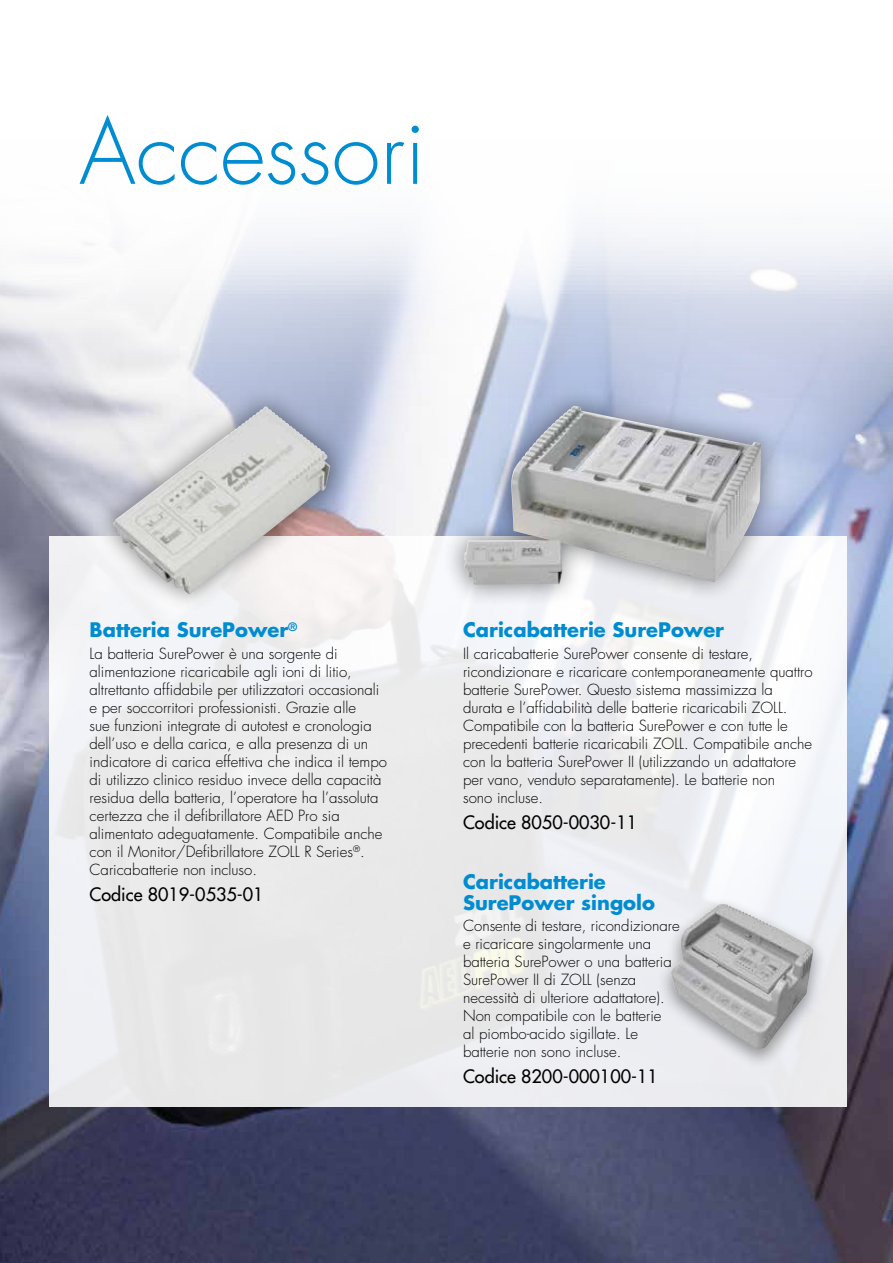
<style>
.page{position:relative;width:893px;height:1263px;background:#fff}
.page>*{position:absolute;margin:0;border:0;box-sizing:border-box;transform-origin:0 0}
.t1{font:300 88.5px "Futura Std";color:#008cd1}
.t2{font:700 19.5px/21px "Futura Std";color:#008cd1}
.t3{font:500 18px "Futura Std";color:#000}
.t4{font:300 15px/18px "Futura Std";color:#000}
</style>
<div class="page">
<img style="left:0;top:222px;width:893px;height:1041px">
<div style="left:49px;top:536px;width:797px;height:571px;background:linear-gradient(to right,#e9e9ea,#f2f3f6)"></div>
<div style="left:93px;top:386px;width:258px;height:229px;background:#000;opacity:.5"></div>
<img style="left:113px;top:406px;width:217px;height:188px">
<div style="left:442px;top:385px;width:342px;height:222px;background:#000;opacity:.5"></div>
<img style="left:464px;top:406px;width:297px;height:179px">
<div style="left:657px;top:896px;width:170px;height:173px;background:#000;opacity:.4"></div>
<img style="left:671px;top:904px;width:142px;height:145px">
<h1 class="t1" style="left:79px;top:98px;width:348px">Accessori</h1>
<h2 class="t2" style="left:90px;top:619px;width:209px">Batteria SurePower<sup>®</sup></h2>
<p class="t4" style="left:90px;top:645px;width:299px">La batteria SurePower è una sorgente di alimentazione ricaricabile agli ioni di litio, altrettanto affidabile per utilizzatori occasionali e per soccorritori professionisti. Grazie alle<br>sue funzioni integrate di autotest e cronologia dell’uso e della carica, e alla presenza di un indicatore di carica effettiva che indica il tempo di utilizzo clinico residuo invece della capacità residua della batteria, l’operatore ha l’assoluta certezza che il defibrillatore AED Pro sia alimentato adeguatamente. Compatibile anche con il Monitor/Defibrillatore ZOLL R Series<sup>®</sup>.<br>Caricabatterie non incluso.</p>
<p class="t3" style="left:90px;top:883px;width:176px">Codice 8019-0535-01</p>
<h2 class="t2" style="left:463px;top:619px;width:262px">Caricabatterie SurePower</h2>
<p class="t4" style="left:463px;top:645px;width:351px">Il caricabatterie SurePower consente di testare, ricondizionare e ricaricare contemporaneamente quattro batterie SurePower. Questo sistema massimizza la durata e l’affidabilità delle batterie ricaricabili ZOLL.<br>Compatibile con la batteria SurePower e con tutte le precedenti batterie ricaricabili ZOLL. Compatibile anche con la batteria SurePower II (utilizzando un adattatore per vano, venduto separatamente). Le batterie non<br>sono incluse.</p>
<p class="t3" style="left:463px;top:811px;width:176px">Codice 8050-0030-11</p>
<h2 class="t2" style="left:463px;top:871px;width:193px">Caricabatterie<br>SurePower singolo</h2>
<p class="t4" style="left:463px;top:917px;width:218px">Consente di testare, ricondizionare e ricaricare singolarmente una batteria SurePower o una batteria<br>SurePower II di ZOLL (senza necessità di ulteriore adattatore).<br>Non compatibile con le batterie<br>al piombo-acido sigillate. Le batterie non sono incluse.</p>
<p class="t3" style="left:463px;top:1065px;width:196px">Codice 8200-000100-11</p>
</div>
